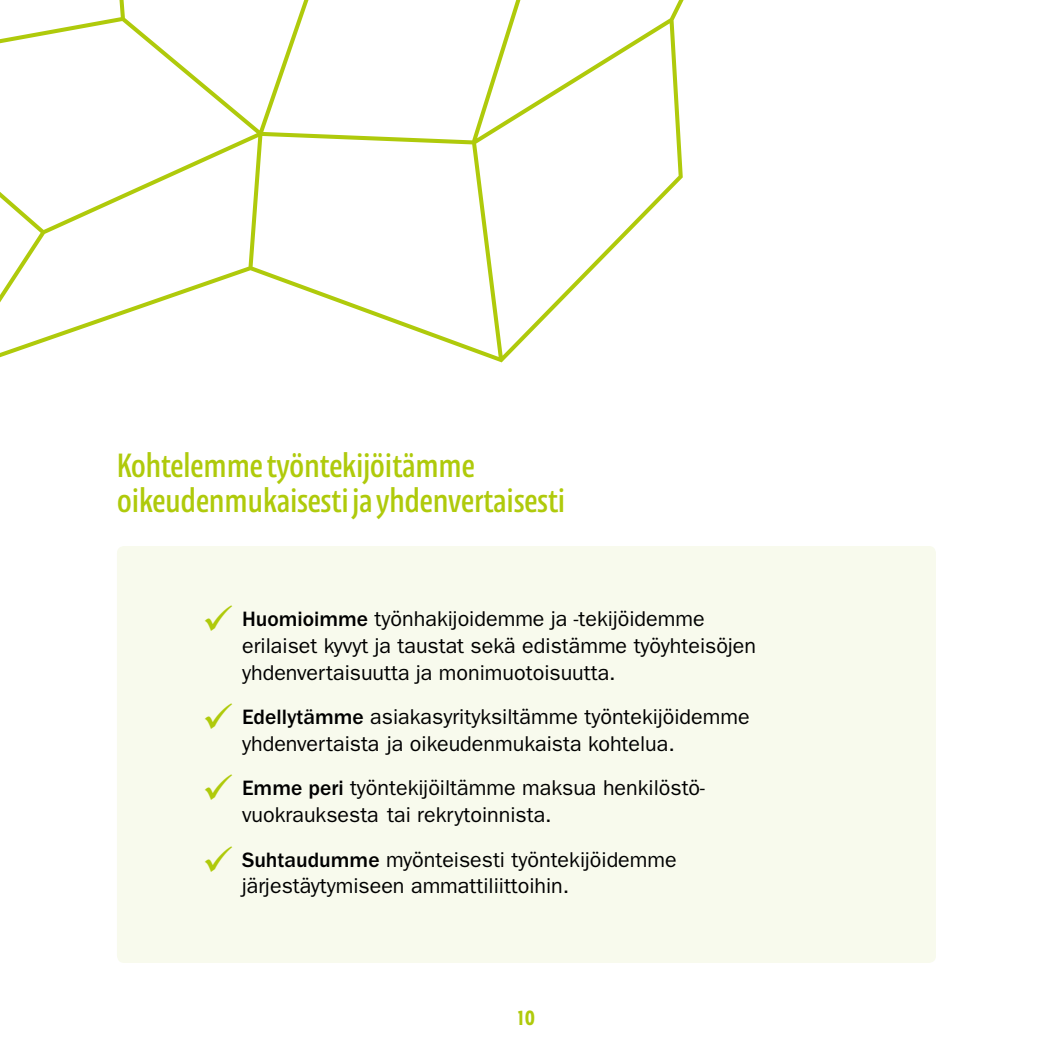
<style>
.page{position:relative;width:1053px;height:1053px;background:#fff}
.page>*{position:absolute;margin:0;border:0;box-sizing:border-box;transform-origin:0 0}
.t1{font:35px/35px "Floki";color:#afca0b}
.t2{font:21.5px/26.8px "ITC Franklin Gothic Std";color:#000}
.t3{font:600 21.25px "Floki";color:#afca0b}
.s1{color:#afca0b}
.s2{font-weight:500}
</style>
<div class="page">
<div style="left:117px;top:546px;width:818px;height:416px;background:#f8faed;border-radius:7px"></div>
<svg style="left:0;top:0;width:683px;height:362px"></svg>
<h1 class="t1" style="left:117px;top:445px;width:450px">Kohtelemme työntekijöitämme oikeudenmukaisesti ja yhdenvertaisesti</h1>
<p class="t2" style="left:242px;top:605px;width:515px;text-indent:-40px"><span class="s1">✓</span> <span class="s2">Huomioimme</span> työnhakijoidemme ja -tekijöidemme erilaiset kyvyt ja taustat sekä edistämme työyhteisöjen yhdenvertaisuutta ja monimuotoisuutta.</p>
<p class="t2" style="left:242px;top:703px;width:509px;text-indent:-40px"><span class="s1">✓</span> <span class="s2">Edellytämme</span> asiakasyrityksiltämme työntekijöidemme yhdenvertaista ja oikeudenmukaista kohtelua.</p>
<p class="t2" style="left:242px;top:774px;width:464px;text-indent:-40px"><span class="s1">✓</span> <span class="s2">Emme peri</span> työntekijöiltämme maksua henkilöstö&shy;vuokrauksesta tai rekrytoinnista.</p>
<p class="t2" style="left:242px;top:846px;width:436px;text-indent:-40px"><span class="s1">✓</span> <span class="s2">Suhtaudumme</span> myönteisesti työntekijöidemme järjestäytymiseen ammattiliittoihin.</p>
<p class="t3" style="left:518px;top:1001px;width:18px">10</p>
</div>
